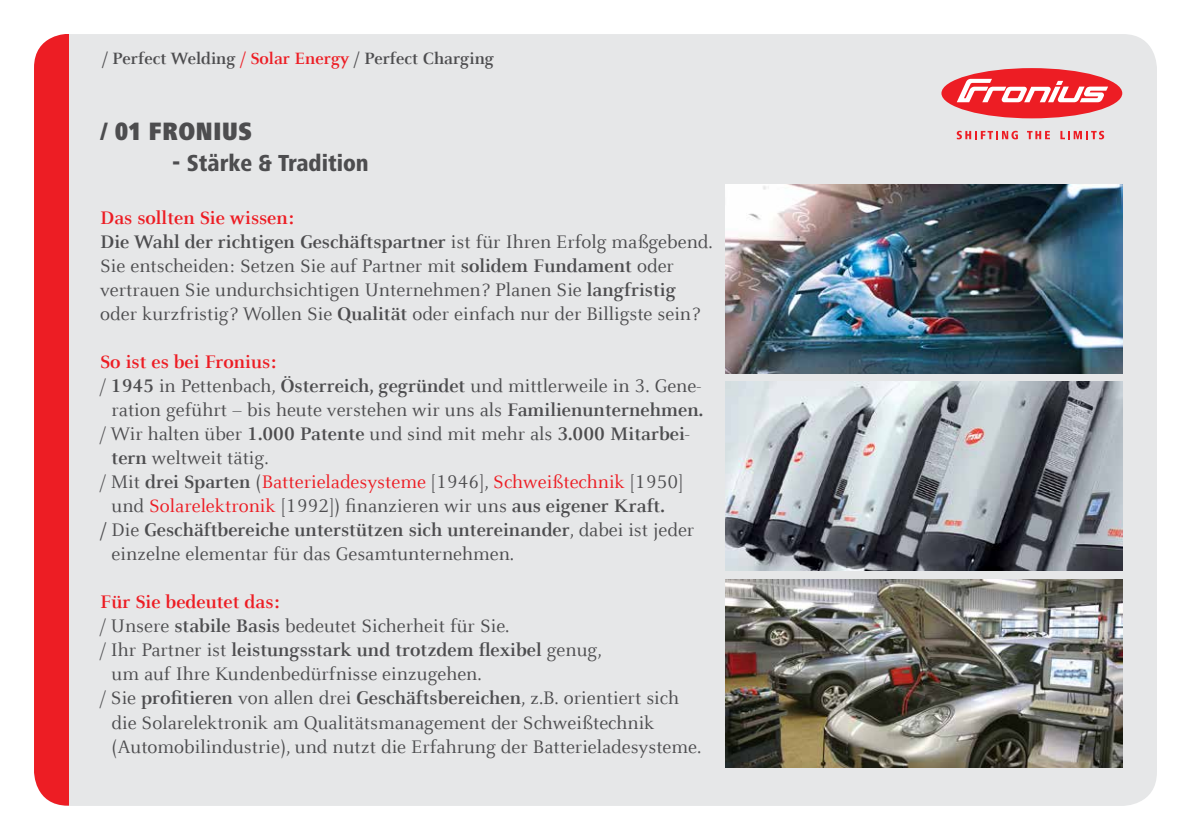
<style>
.page{position:relative;width:1191px;height:840px;background:#fff}
.page>*{position:absolute;margin:0;border:0;box-sizing:border-box;transform-origin:0 0}
.t1{font:900 condensed 26px "Frutiger Next LTW1 G";color:#4d4d4f}
.t2{font:800 condensed 24px "Frutiger Next LTW1 G";color:#4d4d4f}
.t3{font:20px/24px "Celeste Offc Pro";color:#4d4d4f}
.t4{font:700 20px "Celeste Offc Pro";color:#4d4d4f}
.t5{font:20px "Celeste Offc Pro";color:#ed1d24}
.t6{font:700 20px "Celeste Offc Pro";color:#ed1d24}
.t7{font:700 18px "Celeste Offc Pro";color:#4d4d4f}
.s1{color:#ed1d24}
.s2{font-size:26px}
.s3{font-weight:700;color:#ed1d24}
.s4{font-weight:700}
.s5{color:#4d4d4f}
.s6{font-weight:700;color:#4d4d4f}
.s7{font-weight:400}
</style>
<div class="page">
<div style="left:34px;top:34px;width:1123px;height:771px;background:#e6e7e8;border-radius:34px"></div>
<div style="left:941px;top:68px;width:181px;height:50px;background:#ed1d24;border-radius:50%"></div>
<svg style="left:956px;top:79px;width:152px;height:23px"></svg>
<svg style="left:956px;top:131px;width:62px;height:8px"></svg>
<svg style="left:1027px;top:131px;width:23px;height:8px"></svg>
<svg style="left:1060px;top:131px;width:44px;height:8px"></svg>
<div style="left:34px;top:34px;width:34px;height:771px;background:#ed1d24"></div>
<img style="left:726px;top:184px;width:397px;height:189px">
<img style="left:726px;top:579px;width:397px;height:188px">
<img style="left:726px;top:381px;width:397px;height:189px">
<p class="t7" style="left:102px;top:47px;width:393px">/ Perfect Welding <span class="s1">/ Solar Energy</span> / Perfect Charging</p>
<h1 class="t1" style="left:100px;top:116px;width:153px">/ 01 FRONIUS</h1>
<p class="t2" style="left:172px;top:149px;width:198px"><span class="s2">-</span> Stärke &amp; Tradition</p>
<p class="t3" style="left:100px;top:205px;width:614px"><span class="s3">Das sollten Sie wissen:<br></span><span class="s4">Die Wahl der richtigen Geschäftspartner</span> ist für Ihren Erfolg maßgebend.<br>Sie entscheiden: Setzen Sie auf Partner mit <span class="s4">solidem Fundament</span> oder vertrauen Sie undurchsichtigen Unternehmen? Planen Sie <span class="s4">langfristig </span>oder kurzfristig? Wollen Sie <span class="s4">Qualität</span> oder einfach nur der Billigste sein?</p>
<p class="t6" style="left:100px;top:349px;width:177px">So ist es bei Fronius:</p>
<p class="t3" style="left:100px;top:373px;width:602px">/ <span class="s4">1945</span> in Pettenbach, <span class="s4">Österreich, gegründet</span> und mittlerweile in 3. Gene-</p>
<p class="t3" style="left:111px;top:397px;width:593px">ration geführt – bis heute verstehen wir uns als <span class="s4">Familienunternehmen.</span></p>
<p class="t3" style="left:100px;top:421px;width:591px">/ Wir halten über <span class="s4">1.000 Patente</span> und sind mit mehr als <span class="s4">3.000 Mitarbei-</span></p>
<p class="t3" style="left:111px;top:445px;width:159px"><span class="s4">tern</span> weltweit tätig.</p>
<p class="t5" style="left:100px;top:469px;width:584px"><span class="s5">/ Mit</span> <span class="s6">drei Sparten</span> <span class="s5">(</span>Batterieladesysteme <span class="s5">[1946],</span> Schweißtechnik <span class="s5">[1950]</span></p>
<p class="t3" style="left:111px;top:493px;width:555px">und <span class="s1">Solarelektronik</span> [1992]) finanzieren wir uns <span class="s4">aus eigener Kraft.</span></p>
<p class="t4" style="left:100px;top:517px;width:595px">/ <span class="s7">Die</span> Geschäftbereiche unterstützen sich untereinander<span class="s7">, dabei ist jeder</span></p>
<p class="t3" style="left:111px;top:541px;width:404px">einzelne elementar für das Gesamtunternehmen.</p>
<p class="t6" style="left:100px;top:589px;width:181px">Für Sie bedeutet das:</p>
<p class="t3" style="left:100px;top:613px;width:411px">/ Unsere <span class="s4">stabile Basis</span> bedeutet Sicherheit für Sie.</p>
<p class="t4" style="left:100px;top:637px;width:503px"><span class="s7">/ Ihr Partner ist</span> leistungsstark und trotzdem flexibel <span class="s7">genug,</span></p>
<p class="t3" style="left:111px;top:661px;width:372px">um auf Ihre Kundenbedürfnisse einzugehen.</p>
<p class="t3" style="left:100px;top:685px;width:580px">/ Sie <span class="s4">profitieren</span> von allen drei <span class="s4">Geschäftsbereichen</span>, z.B. orientiert sich</p>
<p class="t3" style="left:111px;top:709px;width:544px">die Solarelektronik am Qualitätsmanagement der Schweißtechnik</p>
<p class="t3" style="left:111px;top:733px;width:591px">(Automobilindustrie), und nutzt die Erfahrung der Batterieladesysteme.</p>
</div>
